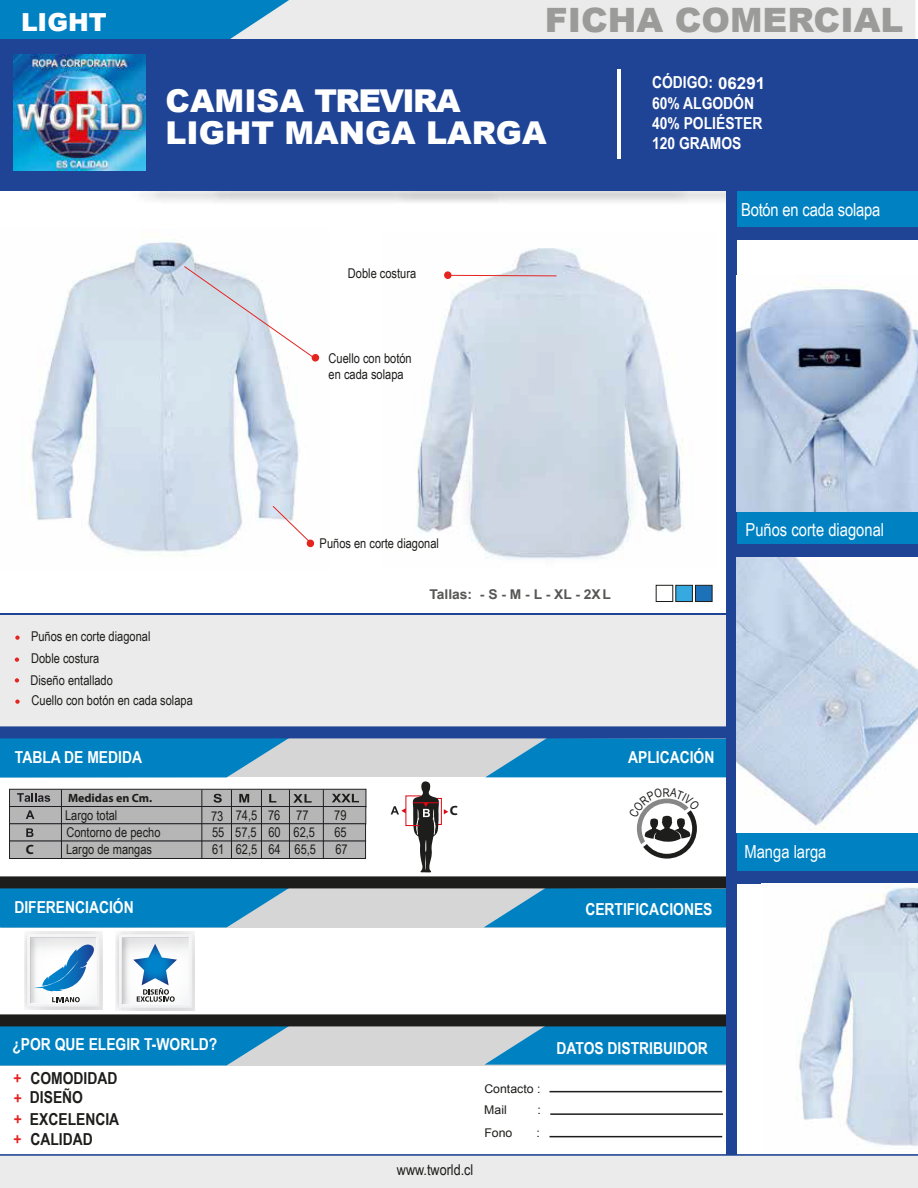
<style>
.page{position:relative;width:918px;height:1188px;background:#fff}
.page>*{position:absolute;margin:0;border:0;box-sizing:border-box;transform-origin:0 0}
.t1{font:900 33.6px "Arial";color:#9b9b9a}
.t2{font:900 31.5px/31.5px "Arial";color:#fff}
.t3{font:900 24.9px "Arial";color:#fff}
.t4{font:18px "Arial Narrow";color:#fff}
.t5{font:700 16.5px/19.8px "Arial Narrow";color:#fff}
.t6{font:700 16.5px/19.5px "Arial Narrow";color:#1d1d1b}
.t7{font:700 16.5px/20.5px "Arial Narrow";color:#e52420;text-align:justify}
.t8{font:15px "Arial Narrow";color:#1d1d1b}
.t9{font:13.5px/16.8px "Arial Narrow";color:#1d1d1b}
.t10{font:700 13.5px "Arial";color:#575756}
.t11{font:700 13.5px "Myriad Pro";color:#1d1d1b}
.t12{font:12px "Arial";color:#1d1d1b}
.t13{font:700 12px "Myriad Pro";color:#1d1d1b}
.s1{font-family:"Arial"}
</style>
<div class="page">
<img style="left:30px;top:250px;width:290px;height:307px">
<img style="left:416px;top:250px;width:268px;height:309px">
<div style="left:0;top:613px;width:726px;height:125px;background:#ebebeb"></div>
<div style="left:2px;top:738px;width:734px;height:39px;background:#d6d6d6"></div>
<div style="left:0;top:1026px;width:733px;height:39px;background:#d6d6d6"></div>
<div style="left:16px;top:0;width:899px;height:40px;background:#ebebeb"></div>
<svg style="left:0;top:0;width:289px;height:39px;background:#178cc6"></svg>
<hr style="left:0;top:613px;width:736px;height:2px;background:#204495">
<svg style="left:15px;top:636px;width:5px;height:4px"></svg>
<svg style="left:15px;top:658px;width:4px;height:4px"></svg>
<svg style="left:15px;top:678px;width:4px;height:5px"></svg>
<svg style="left:15px;top:700px;width:5px;height:4px"></svg>
<img style="left:84px;top:190px;width:731px;height:60px">
<div style="left:736px;top:831px;width:182px;height:41px;background:#0082c2"></div>
<div style="left:736px;top:871px;width:182px;height:12px;background:#204495"></div>
<div style="left:736px;top:190px;width:182px;height:40px;background:#0082c2"></div>
<div style="left:736px;top:511px;width:182px;height:40px;background:#0082c2"></div>
<div style="left:736px;top:545px;width:182px;height:12px;background:#204495"></div>
<div style="left:0;top:39px;width:918px;height:151px;background:#204495"></div>
<hr style="left:618px;top:69px;width:3px;height:90px;background:#fff">
<svg style="left:0;top:738px;width:289px;height:40px;background:#1a8bc4"></svg>
<hr style="left:550px;top:1091px;width:172px;height:1px;background:#1d1d1b">
<hr style="left:549px;top:1136px;width:173px;height:1px;background:#1d1d1b">
<svg style="left:0;top:1026px;width:289px;height:40px;background:#198ac2"></svg>
<div style="left:2px;top:888px;width:733px;height:39px;background:#d6d6d6"></div>
<svg style="left:0;top:888px;width:289px;height:40px;background:#198ac2"></svg>
<hr style="left:550px;top:1113px;width:173px;height:2px;background:#1d1d1b">
<div style="left:736px;top:227px;width:182px;height:12px;background:#204495"></div>
<svg style="left:485px;top:738px;width:241px;height:39px;background:#1c8cc4"></svg>
<svg style="left:484px;top:888px;width:242px;height:39px;background:#1c8bc2"></svg>
<svg style="left:484px;top:1026px;width:242px;height:39px;background:#1d8cc2"></svg>
<div style="left:726px;top:188px;width:10px;height:967px;background:#204495"></div>
<div style="left:0;top:726px;width:726px;height:12px;background:#204495"></div>
<div style="left:0;top:876px;width:726px;height:12px;background:#1d1d1b"></div>
<div style="left:0;top:1014px;width:726px;height:12px;background:#1d1d1b"></div>
<svg style="left:444px;top:271px;width:113px;height:8px"></svg>
<svg style="left:272px;top:505px;width:43px;height:43px"></svg>
<div style="left:0;top:1155px;width:918px;height:33px;background:#ebebeb"></div>
<hr style="left:0;top:1154px;width:918px;height:2px;background:#204495">
<div style="left:675px;top:585px;width:18px;height:17px;background:#36a9e1;border:1px solid #1d1d1b"></div>
<div style="left:695px;top:585px;width:17px;height:17px;background:#1d71b8;border:1px solid #1d1d1b"></div>
<div style="left:656px;top:585px;width:17px;height:17px;background:#fff;border:1px solid #1d1d1b"></div>
<img style="left:14px;top:54px;width:132px;height:116px">
<svg style="left:183px;top:265px;width:133px;height:95px"></svg>
<div style="left:311px;top:354px;width:8px;height:8px;background:#e52420;border-radius:3px"></div>
<div style="left:9px;top:789px;width:357px;height:18px;background:#b7b6b6;border:1px solid #201e22"></div>
<svg style="left:17px;top:793px;width:33px;height:9px"></svg>
<svg style="left:213px;top:794px;width:9px;height:9px"></svg>
<svg style="left:269px;top:794px;width:7px;height:9px"></svg>
<svg style="left:293px;top:794px;width:19px;height:9px"></svg>
<div style="left:9px;top:806px;width:357px;height:18px;background:#b7b6b6;border:1px solid #201e22"></div>
<div style="left:9px;top:824px;width:357px;height:17px;background:#b7b6b6;border:1px solid #201e22"></div>
<svg style="left:26px;top:810px;width:8px;height:9px"></svg>
<svg style="left:26px;top:828px;width:7px;height:9px"></svg>
<div style="left:9px;top:841px;width:357px;height:18px;background:#b7b6b6;border:1px solid #201e22"></div>
<hr style="left:231px;top:790px;width:1px;height:68px;background:#201e22">
<hr style="left:261px;top:789px;width:1px;height:70px;background:#201e22">
<hr style="left:323px;top:790px;width:1px;height:68px;background:#201e22">
<hr style="left:289px;top:790px;width:1px;height:68px;background:#201e22">
<hr style="left:61px;top:789px;width:1px;height:70px;background:#201e22">
<svg style="left:391px;top:781px;width:57px;height:91px"></svg>
<hr style="left:201px;top:790px;width:1px;height:69px;background:#201e22">
<svg style="left:239px;top:794px;width:10px;height:9px"></svg>
<svg style="left:332px;top:794px;width:27px;height:8px"></svg>
<img style="left:737px;top:287px;width:181px;height:225px">
<img style="left:736px;top:558px;width:182px;height:274px">
<svg style="left:27px;top:934px;width:73px;height:72px"></svg>
<img style="left:797px;top:887px;width:121px;height:259px">
<svg style="left:119px;top:934px;width:73px;height:74px"></svg>
<svg style="left:636px;top:798px;width:61px;height:61px"></svg>
<h3 class="t3" style="left:21px;top:4px;width:87px">LIGHT</h3>
<h1 class="t1" style="left:545px;top:-4px;width:360px">FICHA COMERCIAL</h1>
<h2 class="t2" style="left:166px;top:84px;width:382px">CAMISA TREVIRA<br>LIGHT MANGA LARGA</h2>
<p class="t9" style="left:348px;top:265px;width:70px">Doble costura</p>
<p class="t9" style="left:329px;top:350px;width:85px;line-height:16.2px">Cuello con botón en cada solapa</p>
<p class="t5" style="left:652px;top:72px;width:115px">CÓDIGO: <span class="s1">06291</span></p>
<p class="t5" style="left:652px;top:93px;width:112px">60% ALGODÓN<br>40% POLIÉSTER<br>120 GRAMOS</p>
<h3 class="t4" style="left:741px;top:197px;width:141px">Botón en cada solapa</h3>
<p class="t9" style="left:30px;top:625px;width:122px;line-height:21.8px">Puños en corte diagonal<br>Doble costura<br>Diseño entallado</p>
<p class="t9" style="left:320px;top:534px;width:121px">Puños en corte diagonal</p>
<p class="t10" style="left:429px;top:586px;width:183px">Tallas: - S - M - L - XL - 2XL</p>
<h3 class="t4" style="left:746px;top:516px;width:140px">Puños corte diagonal</h3>
<p class="t9" style="left:32px;top:691px;width:163px">Cuello con botón en cada solapa</p>
<p class="t5" style="left:15px;top:747px;width:129px">TABLA DE MEDIDA</p>
<p class="t5" style="left:628px;top:746px;width:88px">APLICACIÓN</p>
<p class="t13" style="left:68px;top:790px;width:86px">Medidas en Cm.</p>
<p class="t9" style="left:65px;top:806px;width:97px">Largo total<br>Contorno de pecho</p>
<p class="t11" style="left:26px;top:841px;width:10px">C</p>
<p class="t9" style="left:66px;top:840px;width:88px">Largo de mangas</p>
<p class="t9" style="left:235px;top:806px;width:47px">74,5 76<br>57,5 60</p>
<p class="t9" style="left:211px;top:807px;width:71px">73<br>55<br>61 62,5 64</p>
<p class="t9" style="left:294px;top:807px;width:24px">77<br>62,5<br>65,5</p>
<p class="t9" style="left:334px;top:807px;width:15px;text-align:justify">79<br>65<br>67</p>
<p class="t11" style="left:450px;top:802px;width:10px">C</p>
<h3 class="t4" style="left:744px;top:838px;width:84px">Manga larga</h3>
<p class="t5" style="left:14px;top:897px;width:121px">DIFERENCIACIÓN</p>
<p class="t5" style="left:585px;top:898px;width:129px">CERTIFICACIONES</p>
<p class="t5" style="left:12px;top:1033px;width:207px">¿POR QUE ELEGIR T-WORLD?</p>
<p class="t6" style="left:30px;top:1067px;width:89px">COMODIDAD<br>DISEÑO</p>
<p class="t6" style="left:30px;top:1109px;width:91px;line-height:20px">EXCELENCIA<br>CALIDAD</p>
<p class="t7" style="left:14px;top:1067px;width:10px">+ + + +</p>
<p class="t12" style="left:484px;top:1081px;width:58px">Contacto :</p>
<p class="t12" style="left:484px;top:1125px;width:30px">Fono</p>
<p class="t12" style="left:536px;top:1125px;width:5px">:</p>
<p class="t12" style="left:484px;top:1102px;width:24px">Mail</p>
<p class="t12" style="left:538px;top:1102px;width:5px">:</p>
<p class="t5" style="left:556px;top:1037px;width:153px">DATOS DISTRIBUIDOR</p>
<p class="t8" style="left:397px;top:1159px;width:78px">www.tworld.cl</p>
</div>
